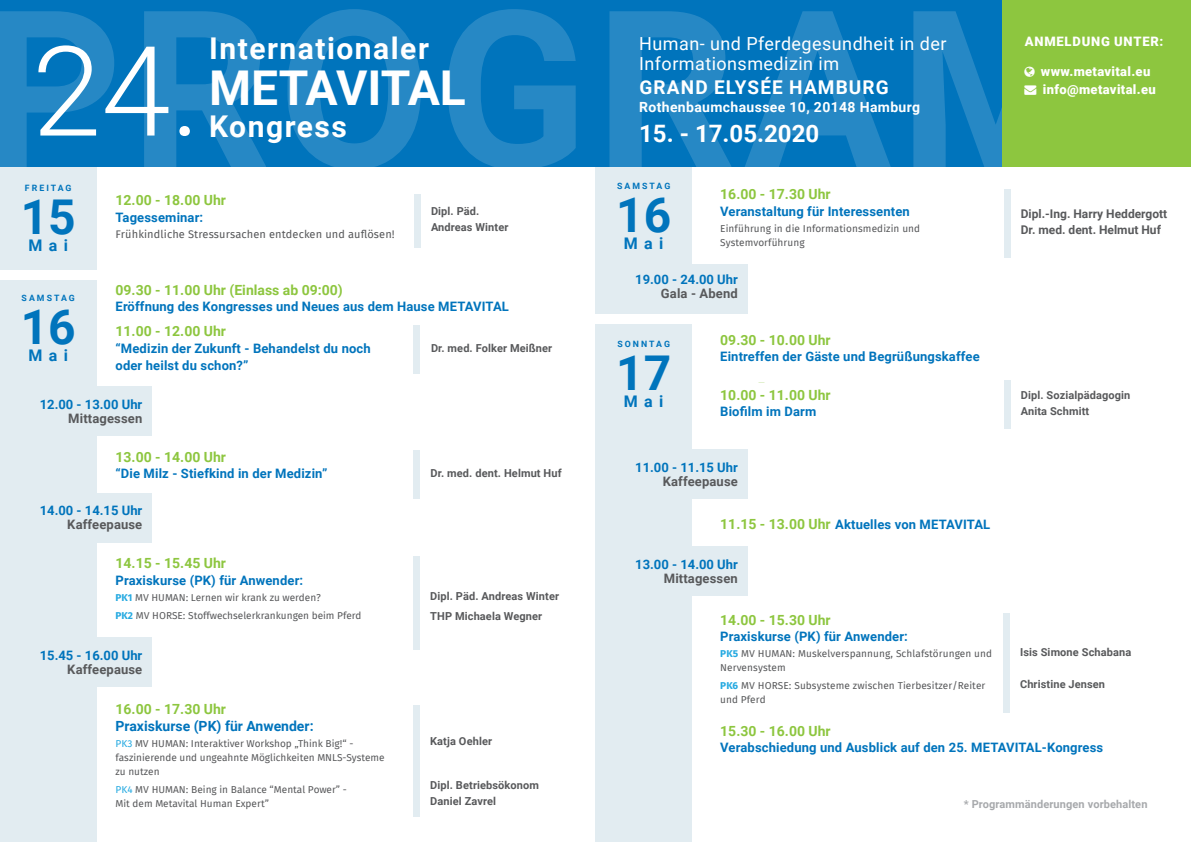
<style>
.page{position:relative;width:1191px;height:842px;background:#fff}
.page>*{position:absolute;margin:0;border:0;box-sizing:border-box;transform-origin:0 0}
.t1{font:700 220px "Roboto";letter-spacing:.035em;color:#fff}
.t2{font:300 125px "Roboto";color:#fff}
.t3{font:700 48px "Roboto";letter-spacing:-.005em;color:#fff}
.t4{font:700 48px "Roboto";color:#0074bc}
.t5{font:700 30px "Roboto";letter-spacing:.05em;color:#fff}
.t6{font:700 24px "Roboto";color:#fff}
.t7{font:700 19px "Roboto";letter-spacing:.06em;color:#fff}
.t8{font:18px/20px "Roboto";letter-spacing:.025em;color:#fff}
.t9{font:700 16px "Roboto";letter-spacing:.4em;color:#0074bc}
.t10{font:700 14px "Roboto";color:#8dc63f}
.t11{font:700 14px "Roboto";letter-spacing:.025em;color:#fff}
.t12{font:700 14px "Roboto";color:#0074bc}
.t13{font:700 13px/16.8px "Roboto";letter-spacing:.01em;color:#0074bc}
.t14{font:700 13px "Roboto";letter-spacing:.01em;color:#58595b}
.t15{font:900 13px "Roboto";letter-spacing:.035em;color:#fff}
.t16{font:900 13px "Roboto";letter-spacing:.06em;color:#fff}
.t17{font:700 12px/16px "Roboto";color:#58595b}
.t18{font:700 11px/16px "Roboto";letter-spacing:.01em;color:#58595b}
.t19{font:11px "Fira Sans";letter-spacing:.01em;color:#58595b}
.t20{font:700 11px "Roboto";letter-spacing:.01em;color:#a7a9ac}
.t21{font:10px/14px "Fira Sans";color:#58595b}
.t22{font:700 8.7px "Roboto";color:#0074bc}
.s1{font-weight:700;color:#27aae1}
.s2{color:#27aae1}
.s3{font-size:14px;color:#8dc63f}
</style>
<div class="page">
<div style="left:595px;top:157px;width:97px;height:157px;background:#e2ecf1"></div>
<div style="left:0;top:157px;width:96px;height:113px;background:#e2ecf1"></div>
<div style="left:0;top:0;width:1191px;height:166px;background:#0074bc"></div>
<div style="left:0;top:281px;width:96px;height:561px;background:#e2ecf1"></div>
<div style="left:83px;top:386px;width:69px;height:50px;background:#e2ecf1"></div>
<div style="left:414px;top:194px;width:7px;height:54px;background:#e2ecf1"></div>
<div style="left:414px;top:326px;width:6px;height:48px;background:#e2ecf1"></div>
<div style="left:413px;top:451px;width:7px;height:48px;background:#e2ecf1"></div>
<div style="left:413px;top:556px;width:7px;height:94px;background:#e2ecf1"></div>
<div style="left:83px;top:493px;width:69px;height:49px;background:#e2ecf1"></div>
<div style="left:83px;top:637px;width:69px;height:50px;background:#e2ecf1"></div>
<div style="left:1002px;top:0;width:189px;height:166px;background:#8dc63f"></div>
<div style="left:595px;top:324px;width:97px;height:518px;background:#e2ecf1"></div>
<div style="left:1004px;top:190px;width:6px;height:68px;background:#e2ecf1"></div>
<div style="left:1004px;top:380px;width:6px;height:48px;background:#e2ecf1"></div>
<div style="left:1003px;top:614px;width:6px;height:99px;background:#e2ecf1"></div>
<div style="left:679px;top:264px;width:68px;height:50px;background:#e2ecf1"></div>
<div style="left:679px;top:449px;width:68px;height:50px;background:#e2ecf1"></div>
<div style="left:679px;top:546px;width:68px;height:50px;background:#e2ecf1"></div>
<div style="left:414px;top:705px;width:6px;height:112px;background:#e2ecf1"></div>
<h1 class="t1" style="left:-20px;top:-65px;width:1113px">Program</h1>
<h3 class="t8" style="left:639px;top:32px;width:309px">Human- und Pferdegesundheit in der<br>Informationsmedizin im</h3>
<h3 class="t7" style="left:639px;top:73px;width:42px">Grand</h3>
<h3 class="t7" style="left:714px;top:73px;width:105px">Elysée Hambu</h3>
<h3 class="t7" style="left:862px;top:73px;width:28px">rg</h3>
<p class="t11" style="left:639px;top:97px;width:282px">Rothenbaumchaussee 10, 20148 Hamburg</p>
<h3 class="t6" style="left:639px;top:116px;width:181px">15. - 17.05.2020</h3>
<h3 class="t5" style="left:209px;top:27px;width:221px">Internationaler</h3>
<h3 class="t3" style="left:209px;top:54px;width:258px">METAVITAL</h3>
<p class="t16" style="left:1024px;top:32px;width:140px">Anmeldung unter:</p>
<p class="t15" style="left:1041px;top:62px;width:111px">www.metavital.eu</p>
<p class="t15" style="left:1024px;top:80px;width:133px">→ info@metavital.eu</p>
<h2 class="t2" style="left:32px;top:4px;width:170px">24.</h2>
<h3 class="t5" style="left:209px;top:105px;width:139px">Kongress</h3>
<p class="t22" style="left:25px;top:182px;width:22px">Freita</p>
<p class="t22" style="left:66px;top:182px;width:7px">g</p>
<h3 class="t4" style="left:21px;top:184px;width:57px">15</h3>
<p class="t9" style="left:28px;top:234px;width:41px">Mai</p>
<p class="t22" style="left:22px;top:292px;width:9px">samsta</p>
<p class="t22" style="left:69px;top:292px;width:7px">g</p>
<h3 class="t4" style="left:21px;top:294px;width:57px">16</h3>
<p class="t9" style="left:28px;top:345px;width:41px">Mai</p>
<p class="t10" style="left:116px;top:190px;width:112px">12.00 - 18.00 Uhr</p>
<p class="t13" style="left:116px;top:209px;width:89px">Tagesseminar:</p>
<p class="t19" style="left:116px;top:227px;width:281px">Frühkindliche Stressursachen entdecken und auflösen!</p>
<p class="t18" style="left:431px;top:202px;width:79px">Dipl. Päd.<br>Andreas Winter</p>
<p class="t10" style="left:116px;top:281px;width:229px">09.30 - 11.00 Uhr (Einlass ab 09:00)</p>
<p class="t13" style="left:116px;top:298px;width:395px">Eröffnung des Kongresses und Neues aus dem Hause METAVITAL</p>
<p class="t10" style="left:116px;top:322px;width:112px">11.00 - 12.00 Uhr</p>
<p class="t13" style="left:116px;top:340px;width:257px">“Medizin der Zukunft - Behandelst du noch oder heilst du schon?”</p>
<p class="t18" style="left:431px;top:340px;width:123px">Dr. med. Folker Meißner</p>
<p class="t13" style="left:40px;top:395px;width:104px">12.00 - 13.00 Uhr</p>
<p class="t14" style="left:68px;top:409px;width:76px">Mittagessen</p>
<p class="t10" style="left:116px;top:447px;width:112px">13.00 - 14.00 Uhr</p>
<p class="t13" style="left:116px;top:464px;width:213px">“Die Milz - Stiefkind in der Medizin”</p>
<p class="t13" style="left:40px;top:502px;width:104px">14.00 - 14.15 Uhr</p>
<p class="t14" style="left:67px;top:516px;width:77px">Kaffeepause</p>
<p class="t10" style="left:116px;top:553px;width:112px">14.15 - 15.45 Uhr</p>
<p class="t13" style="left:116px;top:571px;width:189px">Praxiskurse (PK) für Anwender:</p>
<p class="t21" style="left:116px;top:589px;width:247px;line-height:18px"><span class="s1">PK1</span> MV HUMAN: Lernen wir krank zu werden?<br><span class="s1">PK2</span> MV HORSE: Stoffwechselerkrankungen beim Pferd</p>
<p class="t13" style="left:40px;top:646px;width:104px">15.45 - 16.00 Uhr</p>
<p class="t14" style="left:67px;top:660px;width:77px">Kaffeepause</p>
<p class="t10" style="left:116px;top:699px;width:112px">16.00 - 17.30 Uhr</p>
<p class="t12" style="left:116px;top:716px;width:199px">Praxiskurse (PK) für Anwender:</p>
<p class="t21" style="left:116px;top:737px;width:270px"><span class="s2">PK3</span> MV HUMAN: Interaktiver Workshop „Think Big!“ - faszinierende und ungeahnte Möglichkeiten MNLS-Systeme zu nutzen</p>
<p class="t21" style="left:116px;top:783px;width:233px"><span class="s2">PK4</span> MV HUMAN: Being in Balance “Mental Power” -<br>Mit dem Metavital Human Expert”</p>
<p class="t18" style="left:430px;top:465px;width:133px">Dr. med. dent. Helmut Huf</p>
<p class="t18" style="left:430px;top:586px;width:130px;line-height:19.6px">Dipl. Päd. Andreas Winter<br>THP Michaela Wegner</p>
<p class="t18" style="left:430px;top:733px;width:63px">Katja Oehler</p>
<p class="t18" style="left:430px;top:776px;width:110px">Dipl. Betriebsökonom<br>Daniel Zavrel</p>
<p class="t22" style="left:617px;top:180px;width:9px">samsta</p>
<p class="t22" style="left:664px;top:180px;width:7px">g</p>
<h3 class="t4" style="left:616px;top:181px;width:57px">16</h3>
<p class="t9" style="left:624px;top:232px;width:41px">Mai</p>
<p class="t10" style="left:720px;top:184px;width:112px">16.00 - 17.30 Uhr</p>
<p class="t13" style="left:720px;top:202px;width:191px">Veranstaltung für Interessenten</p>
<p class="t21" style="left:720px;top:222px;width:201px">Einführung in die Informationsmedizin und<br>Systemvorführung</p>
<p class="t13" style="left:635px;top:270px;width:104px">19.00 - 24.00 Uhr</p>
<p class="t14" style="left:661px;top:284px;width:78px">Gala - Abend</p>
<p class="t22" style="left:617px;top:337px;width:9px">sonnta</p>
<p class="t22" style="left:664px;top:337px;width:7px">g</p>
<h3 class="t4" style="left:616px;top:339px;width:57px">17</h3>
<p class="t9" style="left:624px;top:390px;width:41px">Mai</p>
<p class="t10" style="left:720px;top:330px;width:112px">09.30 - 10.00 Uhr</p>
<p class="t13" style="left:720px;top:347px;width:261px">Eintreffen der Gäste und Begrüßungskaffee</p>
<p class="t10" style="left:720px;top:385px;width:112px">10.00 - 11.00 Uhr</p>
<p class="t13" style="left:720px;top:402px;width:97px">Biofilm im Darm</p>
<p class="t13" style="left:635px;top:458px;width:104px">11.00 - 11.15 Uhr</p>
<p class="t14" style="left:663px;top:472px;width:77px">Kaffeepause</p>
<p class="t13" style="left:720px;top:515px;width:271px"><span class="s3">11.15 - 13.00 Uhr</span> Aktuelles von METAVITAL</p>
<p class="t13" style="left:635px;top:555px;width:104px">13.00 - 14.00 Uhr</p>
<p class="t14" style="left:664px;top:569px;width:76px">Mittagessen</p>
<p class="t10" style="left:720px;top:610px;width:112px">14.00 - 15.30 Uhr</p>
<p class="t13" style="left:720px;top:628px;width:189px">Praxiskurse (PK) für Anwender:</p>
<p class="t21" style="left:720px;top:648px;width:273px"><span class="s1">PK5</span> MV HUMAN: Muskelverspannung, Schlafstörungen und<br>Nervensystem</p>
<p class="t21" style="left:720px;top:680px;width:267px"><span class="s1">PK6</span> MV HORSE: Subsysteme zwischen Tierbesitzer/Reiter und Pferd</p>
<p class="t17" style="left:1020px;top:206px;width:148px">Dipl.-Ing. Harry Heddergott<br>Dr. med. dent. Helmut Huf</p>
<p class="t18" style="left:1020px;top:387px;width:111px">Dipl. Sozialpädagogin<br>Anita Schmitt</p>
<p class="t18" style="left:1020px;top:644px;width:113px">Isis Simone Schabana</p>
<p class="t18" style="left:1020px;top:675px;width:87px">Christine Jensen</p>
<p class="t10" style="left:720px;top:721px;width:112px">15.30 - 16.00 Uhr</p>
<p class="t13" style="left:720px;top:738px;width:384px">Verabschiedung und Ausblick auf den 25. METAVITAL-Kongress</p>
<p class="t20" style="left:963px;top:796px;width:185px">* Programmänderungen vorbehalten</p>
</div>
